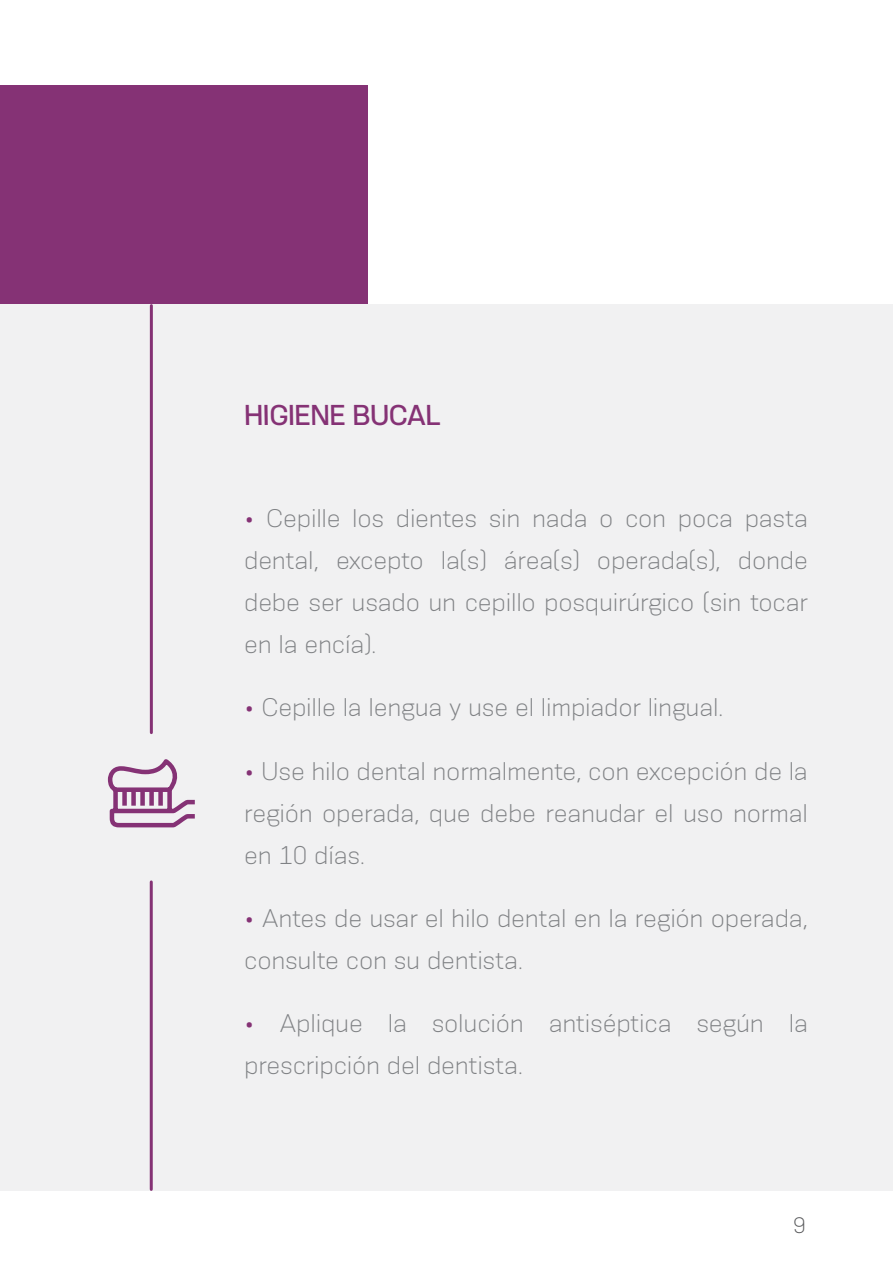
<style>
.page{position:relative;width:893px;height:1276px;background:#fff}
.page>*{position:absolute;margin:0;border:0;box-sizing:border-box;transform-origin:0 0}
.t1{font:500 27px "Konsens";color:#853275}
.t2{font:300 24px/42px "Konsens";letter-spacing:-.01em;color:#808285;text-align:justify}
.t3{font:300 21px "Konsens";color:#58595b}
.s1{color:#853275}
</style>
<div class="page">
<div style="left:0;top:85px;width:367px;height:1083px;background:#853275"></div>
<div style="left:0;top:304px;width:893px;height:887px;background:#f1f1f2"></div>
<hr style="left:150px;top:306px;width:3px;height:426px;background:#853275">
<hr style="left:150px;top:882px;width:3px;height:307px;background:#853275">
<svg style="left:107px;top:759px;width:88px;height:69px"></svg>
<p class="t1" style="left:244px;top:398px;width:199px">HIGIENE BUCAL</p>
<p class="t2" style="left:244px;top:496px;width:565px"><span class="s1">•</span> Cepille los dientes sin nada o con poca pasta dental, excepto la(s) área(s) operada(s), donde debe ser usado un cepillo posquirúrgico (sin tocar en la encía).</p>
<p class="t2" style="left:244px;top:686px;width:481px"><span class="s1">•</span> Cepille la lengua y use el limpiador lingual.</p>
<p class="t2" style="left:244px;top:749px;width:565px"><span class="s1">•</span> Use hilo dental normalmente, con excepción de la región operada, que debe reanudar el uso normal en 10 días.</p>
<p class="t2" style="left:244px;top:896px;width:565px"><span class="s1">•</span> Antes de usar el hilo dental en la región operada, consulte con su dentista.</p>
<p class="t2" style="left:244px;top:1002px;width:565px"><span class="s1">•</span> Aplique la solución antiséptica según la prescripción del dentista.</p>
<p class="t3" style="left:793px;top:1212px;width:14px">9</p>
</div>
